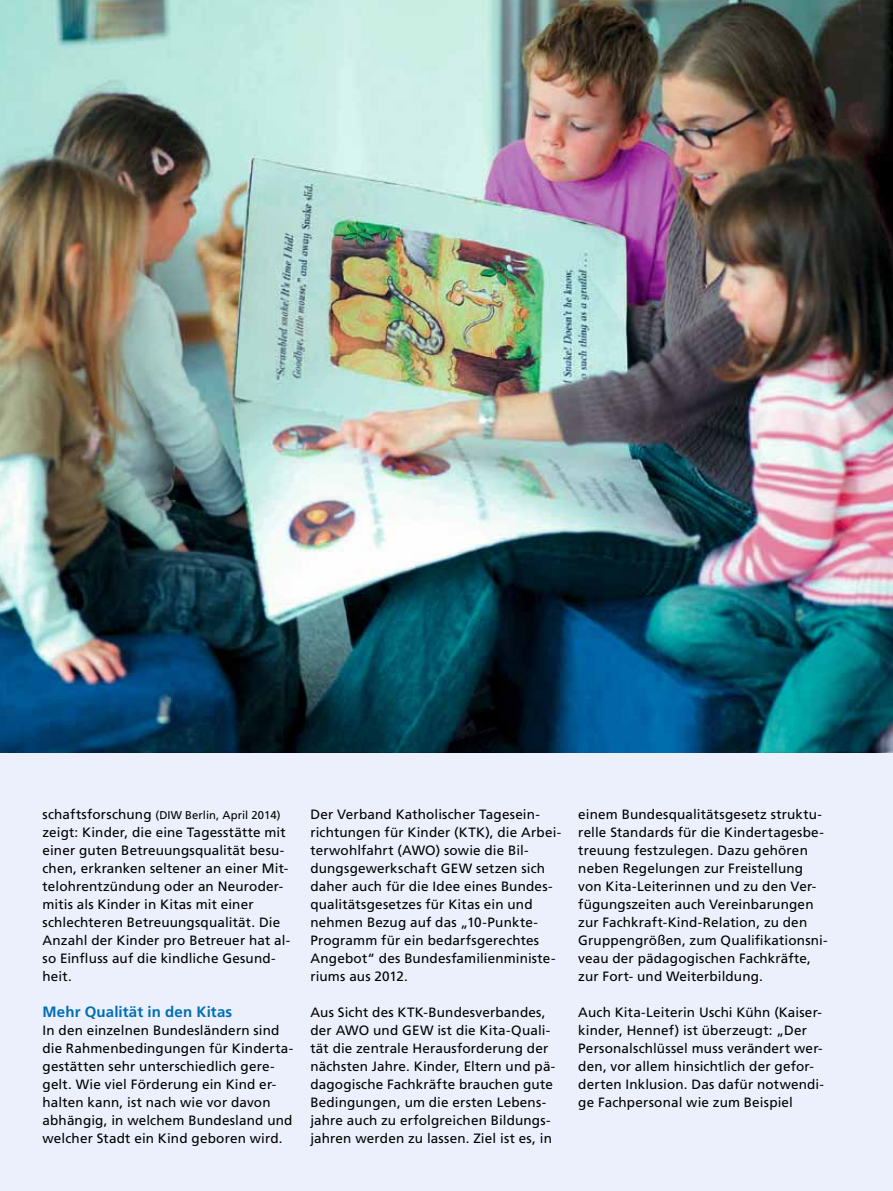
<style>
.page{position:relative;width:893px;height:1191px;background:#ecf0fc}
.page>*{position:absolute;margin:0;border:0;box-sizing:border-box;transform-origin:0 0}
.t1{font:700 15px "Frutiger LT Std";letter-spacing:.01em;color:#006eb4}
.t2{font:13.5px/18px "Frutiger LT Std";letter-spacing:.01em;color:#000}
.t3{font:11.25px "Frutiger LT Std";letter-spacing:.005em;color:#000}
.s1{font-size:13.5px}
</style>
<div class="page">
<img style="left:0;top:0;width:893px;height:752px">
<p class="t3" style="left:43px;top:808px;width:240px"><span class="s1">schaftsforschung</span> (DIW Berlin, April 2014)</p>
<p class="t2" style="left:43px;top:823px;width:249px">zeigt: Kinder, die eine Tagesstätte mit einer guten Betreuungsqualität besu&shy;chen, erkranken seltener an einer Mit&shy;telohrentzündung oder an Neuroder&shy;mitis als Kinder in Kitas mit einer schlechteren Betreuungsqualität. Die Anzahl der Kinder pro Betreuer hat al&shy;so Einfluss auf die kindliche Gesund&shy;heit.</p>
<p class="t1" style="left:43px;top:1003px;width:191px">Mehr Qualität in den Kitas</p>
<p class="t2" style="left:43px;top:1021px;width:252px">In den einzelnen Bundesländern sind die Rahmenbedingungen für Kinderta&shy;gestätten sehr unterschiedlich gere&shy;gelt. Wie viel Förderung ein Kind er&shy;halten kann, ist nach wie vor davon abhängig, in welchem Bundesland und welcher Stadt ein Kind geboren wird.</p>
<p class="t2" style="left:310px;top:805px;width:252px">Der Verband Katholischer Tagesein&shy;richtungen für Kinder (KTK), die Arbei&shy;terwohlfahrt (AWO) sowie die Bil&shy;dungsgewerkschaft GEW setzen sich daher auch für die Idee eines Bundes&shy;qualitätsgesetzes für Kitas ein und nehmen Bezug auf das „10-Punkte-Programm für ein bedarfsgerechtes Angebot“ des Bundesfamilienministe&shy;riums aus 2012.</p>
<p class="t2" style="left:310px;top:1003px;width:246px">Aus Sicht des KTK-Bundesverbandes, der AWO und GEW ist die Kita-Quali&shy;tät die zentrale Herausforderung der nächsten Jahre. Kinder, Eltern und pä&shy;dagogische Fachkräfte brauchen gute Bedingungen, um die ersten Lebens&shy;jahre auch zu erfolgreichen Bildungs&shy;jahren werden zu lassen. Ziel ist es, in</p>
<p class="t2" style="left:578px;top:805px;width:251px">einem Bundesqualitätsgesetz struktu&shy;relle Standards für die Kindertagesbe&shy;treuung festzulegen. Dazu gehören neben Regelungen zur Freistellung von Kita-Leiterinnen und zu den Ver&shy;fügungszeiten auch Vereinbarungen zur Fachkraft-Kind-Relation, zu den Gruppengrößen, zum Qualifikationsni&shy;veau der pädagogischen Fachkräfte, zur Fort- und Weiterbildung.</p>
<p class="t2" style="left:578px;top:1003px;width:247px">Auch Kita-Leiterin Uschi Kühn (Kaiser&shy;kinder, Hennef) ist überzeugt: „Der Personalschlüssel muss verändert wer&shy;den, vor allem hinsichtlich der gefor&shy;derten Inklusion. Das dafür notwendi&shy;ge Fachpersonal wie zum Beispiel</p>
</div>
